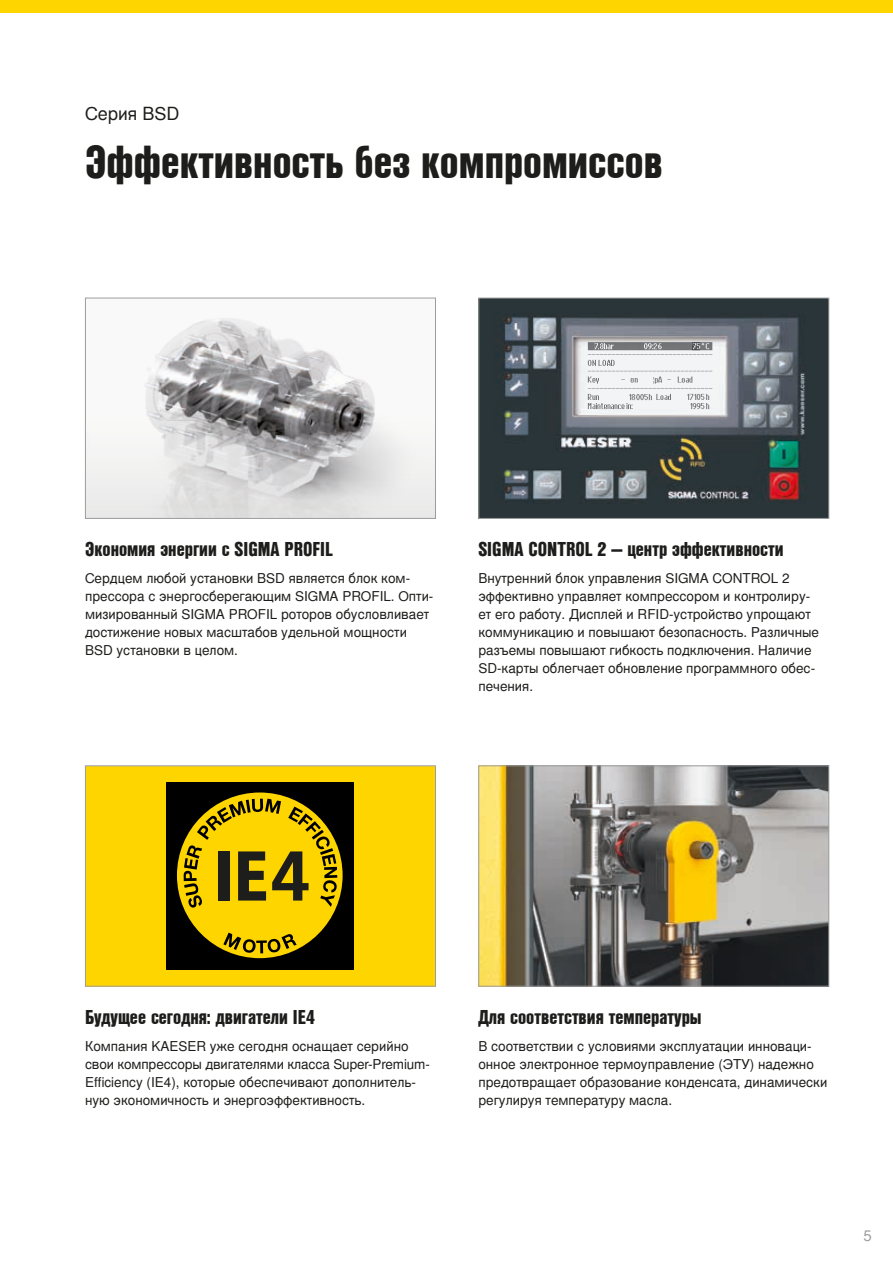
<style>
.page{position:relative;width:893px;height:1263px;background:#fff}
.page>*{position:absolute;margin:0;border:0;box-sizing:border-box;transform-origin:0 0}
.t1{font:45px "Nimbus San L Bla Con";color:#1d1d1b}
.t2{font:19.5px "Nimbus San L Bla Con";color:#1d1d1b}
.t3{font:18px "Nimbus San L";color:#1d1d1b}
.t4{font:15px "Nimbus San L";color:#9d9d9d}
.t5{font:13.5px/18px "Nimbus San L";color:#1d1d1b}
</style>
<div class="page">
<div style="left:0;top:0;width:893px;height:13px;background:#ffd500"></div>
<img style="left:87px;top:318px;width:347px;height:199px">
<div style="left:85px;top:298px;width:351px;height:221px;border:1px solid #9d9d9d"></div>
<img style="left:480px;top:767px;width:347px;height:217px">
<div style="left:478px;top:765px;width:351px;height:221px;border:1px solid #9d9d9d"></div>
<div style="left:85px;top:766px;width:350px;height:220px;background:#ffd500"></div>
<div style="left:167px;top:782px;width:187px;height:188px;background:#000"></div>
<div style="left:177px;top:792px;width:166px;height:166px;background:#ffd500;border-radius:50%"></div>
<svg style="left:223px;top:932px;width:74px;height:21px"></svg>
<svg style="left:184px;top:799px;width:153px;height:109px"></svg>
<div style="left:85px;top:765px;width:351px;height:221px;border:1px solid #9d9d9d"></div>
<img style="left:480px;top:300px;width:347px;height:217px">
<div style="left:478px;top:298px;width:351px;height:221px;border:1px solid #9d9d9d"></div>
<svg style="left:588px;top:342px;width:125px;height:68px"></svg>
<h3 class="t3" style="left:85px;top:103px;width:96px">Серия BSD</h3>
<h1 class="t1" style="left:85px;top:128px;width:579px">Эффективность без компромиссов</h1>
<h2 class="t2" style="left:85px;top:535px;width:249px">Экономия энергии с SIGMA PROFIL</h2>
<p class="t5" style="left:85px;top:570px;width:350px">Сердцем любой установки BSD является блок ком&shy;прессора с энергосберегающим SIGMA PROFIL. Опти&shy;мизированный SIGMA PROFIL роторов обусловливает достижение новых масштабов удельной мощности BSD установки в целом.</p>
<h2 class="t2" style="left:478px;top:535px;width:307px">SIGMA CONTROL 2 — центр эффективности</h2>
<p class="t5" style="left:478px;top:570px;width:342px">Внутренний блок управления SIGMA CONTROL 2 эффективно управляет компрессором и контролиру&shy;ет его работу. Дисплей и RFID-устройство упрощают коммуникацию и повышают безопасность. Различные разъемы повышают гибкость подключения. Наличие SD-карты облегчает обновление программного обес&shy;печения.</p>
<h2 class="t2" style="left:85px;top:1003px;width:232px">Будущее сегодня: двигатели IE4</h2>
<p class="t5" style="left:85px;top:1038px;width:346px">Компания KAESER уже сегодня оснащает серийно свои компрессоры двигателями класса Super-Premium-Efficiency (IE4), которые обеспечивают дополнитель&shy;ную экономичность и энергоэффективность.</p>
<h2 class="t2" style="left:478px;top:1003px;width:225px">Для соответствия температуры</h2>
<p class="t5" style="left:478px;top:1038px;width:350px">В соответствии с условиями эксплуатации инноваци&shy;онное электронное термоуправление (ЭТУ) надежно предотвращает образование конденсата, динамически регулируя температуру масла.</p>
<p class="t4" style="left:863px;top:1226px;width:10px">5</p>
</div>
